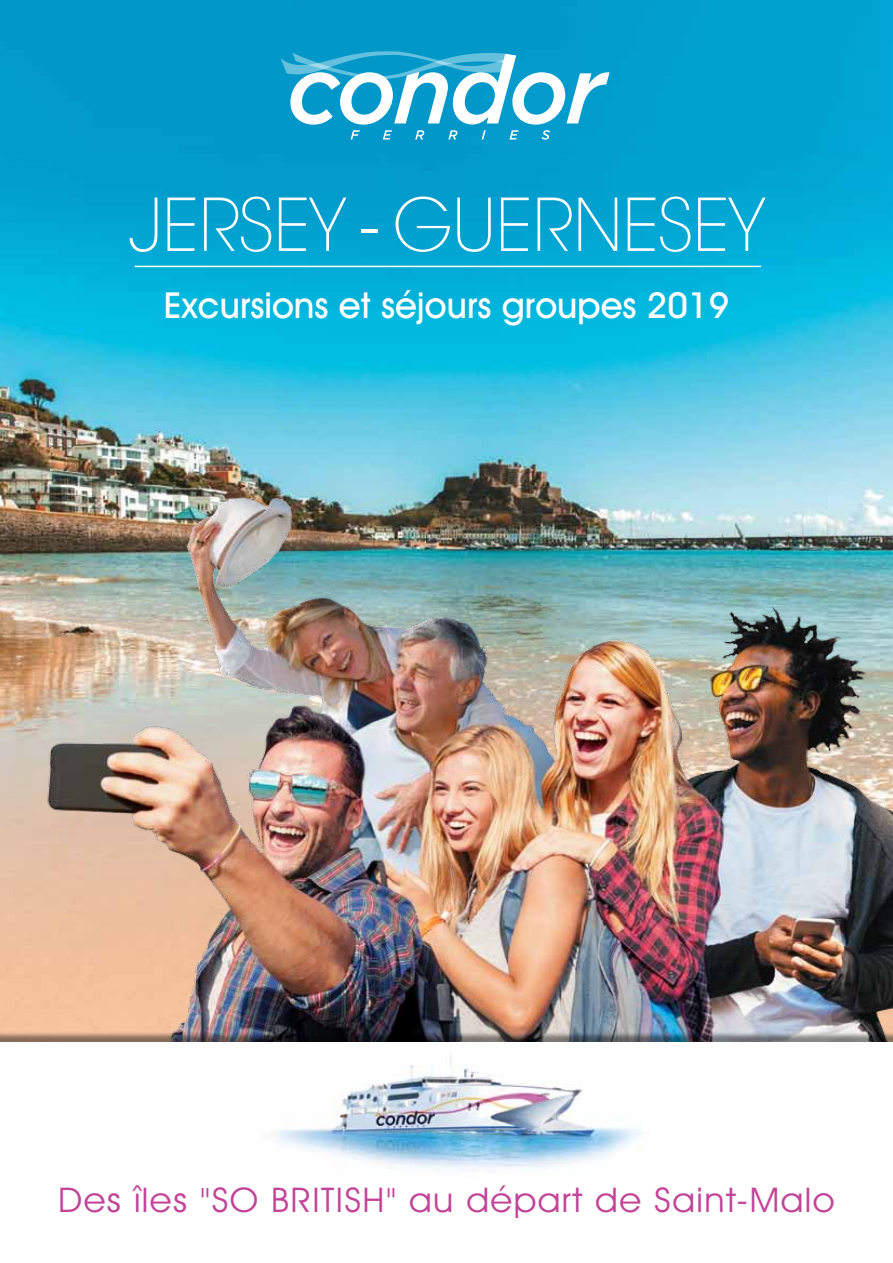
<style>
.page{position:relative;width:893px;height:1263px;background:#fff}
.page>*{position:absolute;margin:0;border:0;box-sizing:border-box;transform-origin:0 0}
.t1{font:200 75px "Avant Garde IT Cby BT";color:#fff}
.t2{font:500 36px "Avant Garde IT Cby BT";color:#fff}
.t3{font:34.2px "Avant Garde IT Cby BT";letter-spacing:.04em;color:#c24398;scale:1.05 1}
</style>
<div class="page">
<img style="left:0;top:0;width:893px;height:446px">
<img style="left:0;top:446px;width:893px;height:585px">
<div style="left:0;top:1031px;width:893px;height:232px;background:#000;opacity:.45"></div>
<div style="left:0;top:1042px;width:893px;height:221px;background:#fff"></div>
<hr style="left:135px;top:266px;width:626px;height:1px;background:#fff">
<svg style="left:280px;top:51px;width:329px;height:89px"></svg>
<img style="left:278px;top:1057px;width:364px;height:112px">
<h1 class="t1" style="left:129px;top:179px;width:530px">JERSEY - GUERNESEY</h1>
<p class="t2" style="left:164px;top:283px;width:567px">Excursions et séjours groupes 2019</p>
<p class="t3" style="left:58px;top:1179px;width:741px">Des îles "so british" au départ de Saint-Malo</p>
</div>
